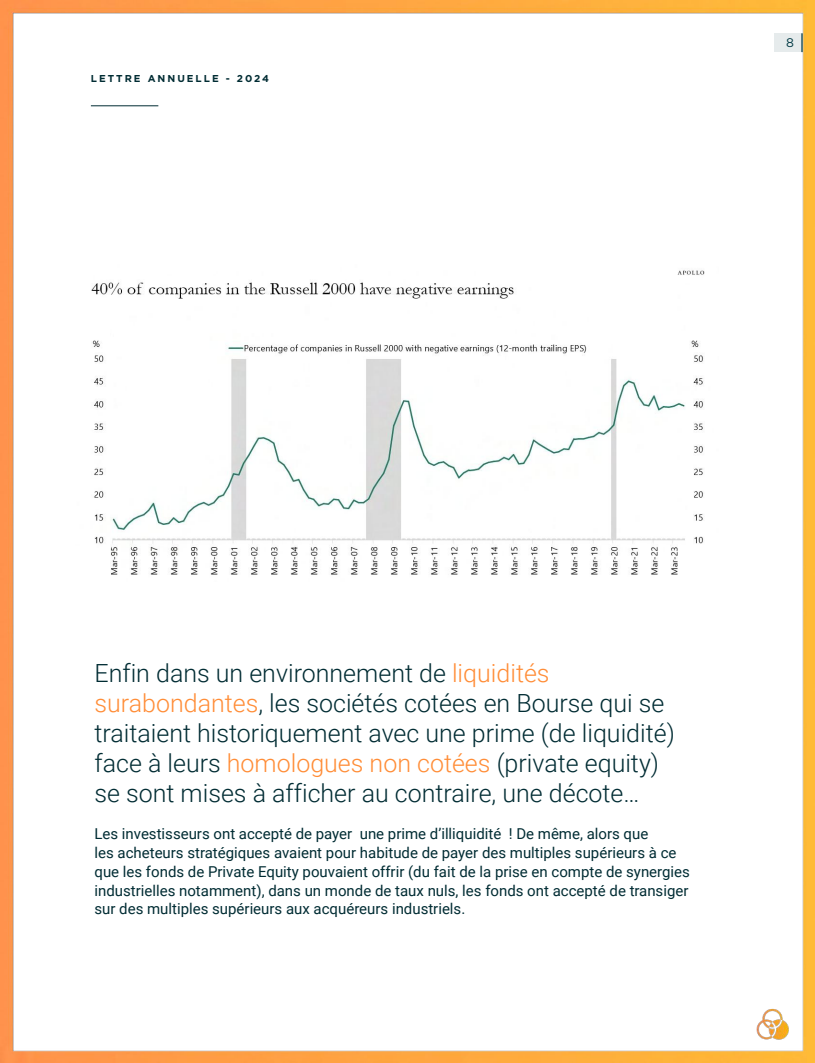
<style>
.page{position:relative;width:815px;height:1063px;background:#fff}
.page>*{position:absolute;margin:0;border:0;box-sizing:border-box;transform-origin:0 0}
.t1{font:300 25px/30px "Roboto";color:#002c33}
.t2{font:15px/18.8px "Roboto";color:#002c33}
.t3{font:12.5px "Gotham";color:#003943}
.t4{font:700 10px "Gotham";letter-spacing:.2em;color:#002c33}
.s1{color:#ff8d37}
</style>
<div class="page">
<img style="left:0;top:0;width:815px;height:1063px">
<hr style="left:91px;top:105px;width:67px;height:1px;background:#002c33">
<img style="left:743px;top:999px;width:59px;height:51px">
<div style="left:775px;top:33px;width:27px;height:19px;background:#e6ebec"></div>
<svg style="left:801px;top:33px;width:2px;height:19px"></svg>
<img style="left:65px;top:264px;width:653px;height:317px">
<p class="t4" style="left:91px;top:73px;width:180px">LETTRE ANNUELLE - 2024</p>
<p class="t3" style="left:786px;top:35px;width:9px">8</p>
<p class="t1" style="left:94px;top:657px;width:582px">Enfin dans un environnement de <span class="s1">liquidités surabondantes</span>, les sociétés cotées en Bourse qui se traitaient historiquement avec une prime (de liquidité) face à leurs <span class="s1">homologues non cotées</span> (private equity) se sont mises à afficher au contraire, une décote…</p>
<p class="t2" style="left:94px;top:824px;width:597px">Les investisseurs ont accepté de payer une prime d’illiquidité ! De même, alors que<br>les acheteurs stratégiques avaient pour habitude de payer des multiples supérieurs à ce que les fonds de Private Equity pouvaient offrir (du fait de la prise en compte de synergies industrielles notamment), dans un monde de taux nuls, les fonds ont accepté de transiger sur des multiples supérieurs aux acquéreurs industriels.</p>
</div>
